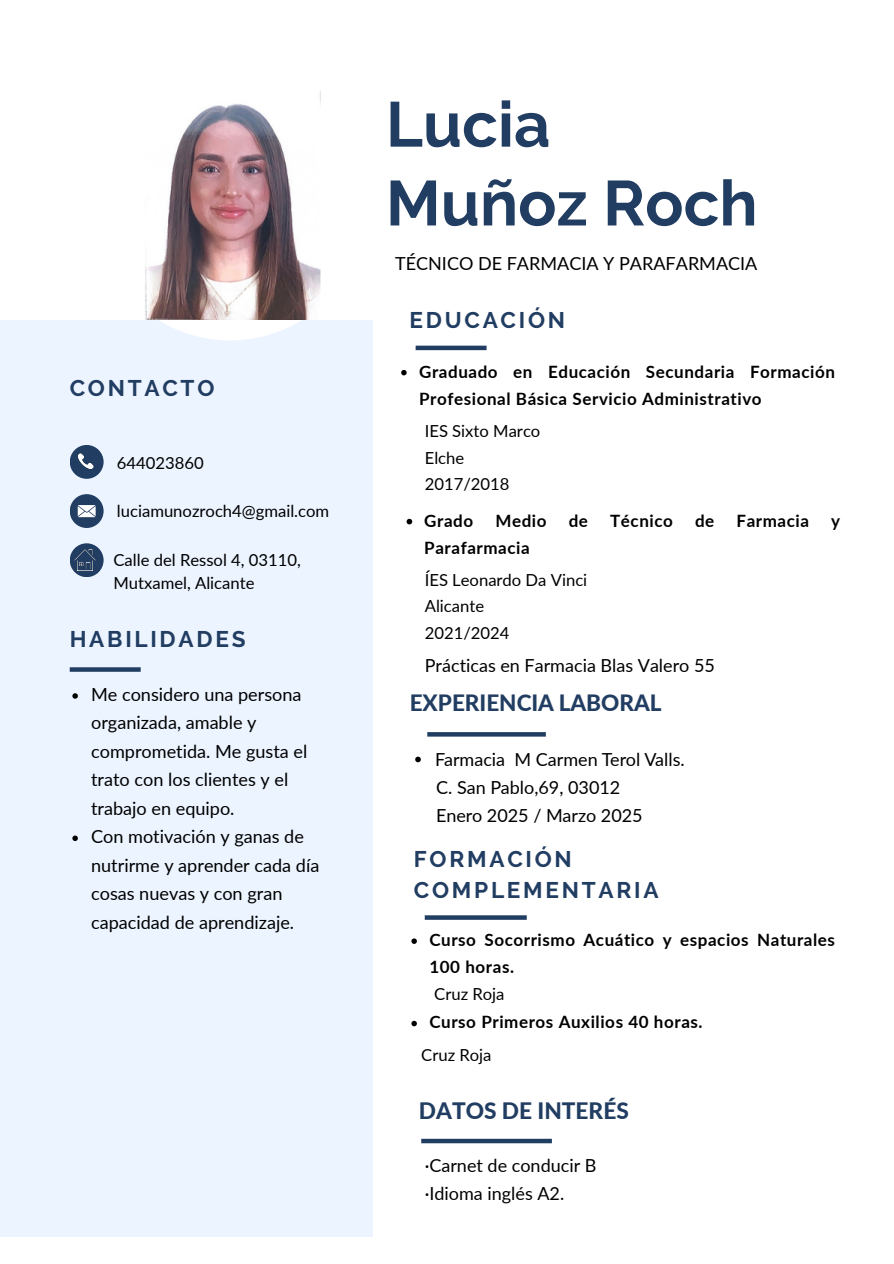
<style>
.page{position:relative;width:894px;height:1264px;background:#fff}
.page>*{position:absolute;margin:0;border:0;box-sizing:border-box;transform-origin:0 0}
.t1{font:700 63.3px/78.8px "Raleway";color:#213d62}
.t2{font:700 22.65px/30.6px "Raleway";letter-spacing:.12em;color:#213d62}
.t3{font:800 22.65px "Lato";color:#213d62}
.t4{font:800 22.5px "Lato";color:#213d62}
.t5{font:18.15px/28.5px "Lato";color:#000}
.t6{font:18px "Lato";color:#000}
.t7{font:700 16.95px/27.3px "Lato";letter-spacing:.035em;color:#000}
.t8{font:16.65px/23px "Lato";color:#000}
</style>
<div class="page">
<div style="left:0;top:320px;width:373px;height:916px;background:#ecf4ff"></div>
<div style="left:93px;top:66px;width:274px;height:274px;background:#fff;border-radius:50%"></div>
<svg style="left:70px;top:667px;width:71px;height:4px"></svg>
<svg style="left:427px;top:732px;width:118px;height:4px"></svg>
<div style="left:70px;top:445px;width:34px;height:34px;background:#213d62;border-radius:50%"></div>
<img style="left:78px;top:453px;width:16px;height:16px">
<div style="left:70px;top:494px;width:34px;height:34px;background:#213d62;border-radius:50%"></div>
<div style="left:70px;top:543px;width:34px;height:34px;background:#213d62;border-radius:50%"></div>
<svg style="left:78px;top:505px;width:18px;height:12px"></svg>
<div style="left:415px;top:345px;width:71px;height:5px;background:#213d62"></div>
<img style="left:74px;top:550px;width:22px;height:20px">
<img style="left:145px;top:104px;width:175px;height:216px">
<svg style="left:411px;top:938px;width:6px;height:5px"></svg>
<svg style="left:72px;top:693px;width:6px;height:5px"></svg>
<svg style="left:72px;top:835px;width:6px;height:6px"></svg>
<svg style="left:401px;top:370px;width:5px;height:5px"></svg>
<svg style="left:406px;top:519px;width:6px;height:5px"></svg>
<svg style="left:411px;top:1020px;width:6px;height:6px"></svg>
<svg style="left:424px;top:915px;width:102px;height:4px"></svg>
<div style="left:421px;top:1138px;width:130px;height:5px;background:#213d62"></div>
<svg style="left:415px;top:756px;width:5px;height:6px"></svg>
<p class="t2" style="left:70px;top:373px;width:146px">CONTACTO</p>
<p class="t8" style="left:117px;top:451px;width:88px">644023860</p>
<p class="t8" style="left:117px;top:499px;width:214px">luciamunozroch4@gmail.com</p>
<p class="t8" style="left:113px;top:548px;width:189px">Calle del Ressol 4, 03110,<br>Mutxamel, Alicante</p>
<h2 class="t2" style="left:70px;top:623px;width:177px">HABILIDADES</h2>
<p class="t5" style="left:91px;top:679px;width:218px">Me considero una persona organizada, amable y comprometida. Me gusta el trato con los clientes y el trabajo en equipo.</p>
<h2 class="t5" style="left:91px;top:822px;width:230px">Con motivación y ganas de nutrirme y aprender cada día cosas nuevas y con gran capacidad de aprendizaje.</h2>
<h1 class="t1" style="left:386px;top:85px;width:373px">Lucia<br>Muñoz Roch</h1>
<p class="t6" style="left:395px;top:252px;width:364px">TÉCNICO DE FARMACIA Y PARAFARMACIA</p>
<p class="t2" style="left:409px;top:304px;width:157px">EDUCACIÓN</p>
<p class="t7" style="left:419px;top:357px;width:417px">Graduado en Educación Secundaria Formación<br>Profesional Básica Servicio Administrativo</p>
<p class="t8" style="left:424px;top:419px;width:117px">IES Sixto Marco</p>
<h2 class="t8" style="left:424px;top:445px;width:41px">Elche</h2>
<p class="t8" style="left:424px;top:472px;width:86px">2017/2018</p>
<p class="t7" style="left:424px;top:506px;width:50px">Grado</p>
<p class="t7" style="left:495px;top:506px;width:53px">Medio</p>
<p class="t7" style="left:568px;top:506px;width:21px">de</p>
<p class="t7" style="left:610px;top:506px;width:64px">Técnico</p>
<p class="t7" style="left:694px;top:506px;width:21px">de</p>
<p class="t7" style="left:736px;top:506px;width:74px">Farmacia</p>
<p class="t7" style="left:831px;top:506px;width:10px">y</p>
<p class="t7" style="left:424px;top:533px;width:107px">Parafarmacia</p>
<p class="t8" style="left:424px;top:568px;width:164px">ÍES Leonardo Da Vinci</p>
<p class="t8" style="left:424px;top:594px;width:61px">Alicante</p>
<p class="t8" style="left:424px;top:621px;width:86px">2021/2024</p>
<p class="t6" style="left:424px;top:654px;width:292px">Prácticas en Farmacia Blas Valero 55</p>
<p class="t4" style="left:409px;top:688px;width:253px">EXPERIENCIA LABORAL</p>
<p class="t6" style="left:435px;top:748px;width:251px">Farmacia M Carmen Terol Valls.</p>
<p class="t6" style="left:436px;top:776px;width:185px">C. San Pablo,69, 03012</p>
<h2 class="t6" style="left:436px;top:804px;width:208px">Enero 2025 / Marzo 2025</h2>
<p class="t2" style="left:414px;top:843px;width:246px">FORMACIÓN<br>COMPLEMENTARIA</p>
<h3 class="t7" style="left:429px;top:925px;width:407px">Curso Socorrismo Acuático y espacios Naturales<br>100 horas.</h3>
<p class="t8" style="left:434px;top:981px;width:72px">Cruz Roja</p>
<p class="t7" style="left:429px;top:1008px;width:275px">Curso Primeros Auxilios 40 horas.</p>
<p class="t8" style="left:421px;top:1043px;width:72px">Cruz Roja</p>
<p class="t3" style="left:419px;top:1096px;width:211px">DATOS DE INTERÉS</p>
<h2 class="t6" style="left:424px;top:1154px;width:173px">·Carnet de conducir B</h2>
<p class="t6" style="left:424px;top:1182px;width:141px">·Idioma inglés A2.</p>
</div>
